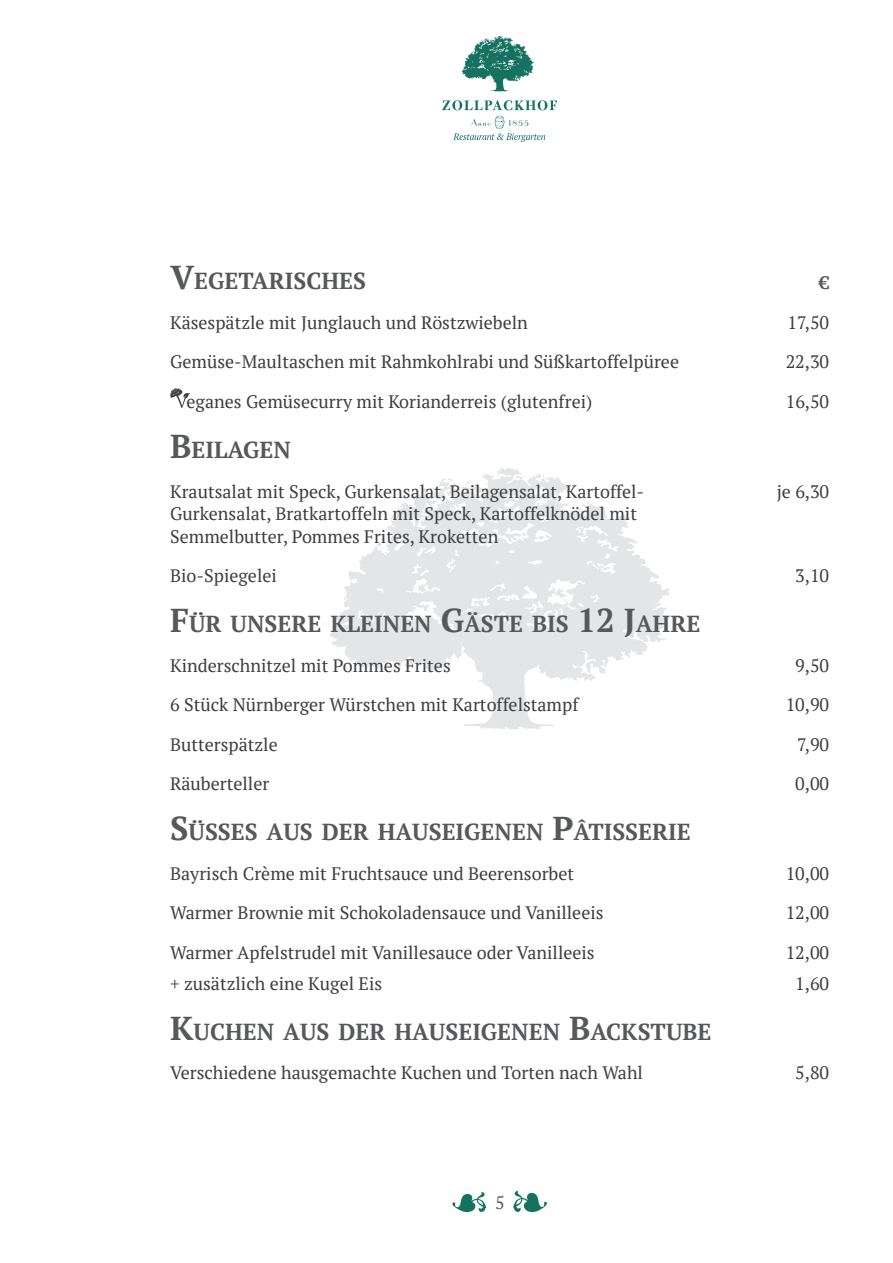
<style>
.page{position:relative;width:893px;height:1263px;background:#fff}
.page>*{position:absolute;margin:0;border:0;box-sizing:border-box;transform-origin:0 0}
.Fließtext_Tabelle{font:700 23.1px "PT Serif";color:#57585a}
.Mittelüberschrift{font:700 23.1px "PT Serif";color:#57585a}
.Fließtext_Tabelle-2{font:18px/22.5px "PT Serif";color:#3e3e3f}
.t1{font:18px "PT Serif";color:#57585a}
.Mittelüberschrift-2{font:700 18px "PT Serif";color:#57585a}
.s1{font-size:33px}
</style>
<div class="page">
<svg style="left:452px;top:1192px;width:34px;height:20px"></svg>
<svg style="left:513px;top:1191px;width:34px;height:21px"></svg>
<svg style="left:442px;top:100px;width:115px;height:10px"></svg>
<svg style="left:462px;top:36px;width:72px;height:56px"></svg>
<svg style="left:453px;top:116px;width:92px;height:26px"></svg>
<svg style="left:329px;top:468px;width:341px;height:261px;fill:#e5e6e7"></svg>
<svg style="left:377px;top:539px;width:9px;height:7px"></svg>
<svg style="left:448px;top:478px;width:4px;height:3px"></svg>
<svg style="left:430px;top:487px;width:7px;height:3px"></svg>
<svg style="left:170px;top:388px;width:20px;height:20px"></svg>
<p class="Mittelüberschrift" style="left:170px;top:266px;width:196px"><span class="s1">V</span>EGETARISCHES</p>
<p class="Mittelüberschrift-2" style="left:819px;top:271px;width:12px">€</p>
<p class="Fließtext_Tabelle-2" style="left:170px;top:311px;width:359px">Käsespätzle mit Junglauch und Röstzwiebeln</p>
<p class="Fließtext_Tabelle-2" style="left:787px;top:311px;width:43px">17,50</p>
<p class="Fließtext_Tabelle-2" style="left:170px;top:351px;width:510px">Gemüse-Maultaschen mit Rahmkohlrabi und Süßkartoffelpüree</p>
<p class="Fließtext_Tabelle-2" style="left:786px;top:351px;width:45px">22,30</p>
<p class="Fließtext_Tabelle-2" style="left:186px;top:390px;width:407px">eganes Gemüsecurry mit Korianderreis (glutenfrei)</p>
<p class="Fließtext_Tabelle-2" style="left:786px;top:390px;width:45px">16,50</p>
<p class="Fließtext_Tabelle" style="left:170px;top:434px;width:122px"><span class="s1">B</span>EILAGEN</p>
<p class="Fließtext_Tabelle-2" style="left:170px;top:480px;width:476px">Krautsalat mit Speck, Gurkensalat, Beilagensalat, Kartoffel-</p>
<p class="Fließtext_Tabelle-2" style="left:777px;top:480px;width:54px">je 6,30</p>
<p class="Fließtext_Tabelle-2" style="left:170px;top:502px;width:468px">Gurkensalat, Bratkartoffeln mit Speck, Kartoffelknödel mit<br>Semmelbutter, Pommes Frites, Kroketten</p>
<p class="Fließtext_Tabelle-2" style="left:170px;top:564px;width:108px">Bio-Spiegelei</p>
<p class="Fließtext_Tabelle-2" style="left:795px;top:564px;width:35px">3,10</p>
<p class="Fließtext_Tabelle" style="left:170px;top:608px;width:532px"><span class="s1">F</span>ÜR UNSERE KLEINEN <span class="s1">G</span>ÄSTE BIS <span class="s1">12 J</span>AHRE</p>
<p class="Fließtext_Tabelle-2" style="left:170px;top:654px;width:282px">Kinderschnitzel mit Pommes Frites</p>
<p class="Fließtext_Tabelle-2" style="left:795px;top:654px;width:35px">9,50</p>
<p class="Fließtext_Tabelle-2" style="left:170px;top:693px;width:410px">6 Stück Nürnberger Würstchen mit Kartoffelstampf</p>
<p class="Fließtext_Tabelle-2" style="left:786px;top:693px;width:45px">10,90</p>
<p class="Fließtext_Tabelle-2" style="left:170px;top:733px;width:109px">Butterspätzle</p>
<p class="Fließtext_Tabelle-2" style="left:797px;top:733px;width:34px">7,90</p>
<p class="Fließtext_Tabelle-2" style="left:170px;top:772px;width:101px">Räuberteller</p>
<p class="Fließtext_Tabelle-2" style="left:795px;top:772px;width:35px">0,00</p>
<p class="Fließtext_Tabelle" style="left:170px;top:816px;width:522px"><span class="s1">S</span>ÜSSES AUS DER HAUSEIGENEN <span class="s1">P</span>ÂTISSERIE</p>
<p class="Fließtext_Tabelle-2" style="left:170px;top:862px;width:406px">Bayrisch Crème mit Fruchtsauce und Beerensorbet</p>
<p class="Fließtext_Tabelle-2" style="left:786px;top:862px;width:45px">10,00</p>
<p class="Fließtext_Tabelle-2" style="left:170px;top:901px;width:435px">Warmer Brownie mit Schokoladensauce und Vanilleeis</p>
<p class="Fließtext_Tabelle-2" style="left:786px;top:901px;width:45px">12,00</p>
<p class="Fließtext_Tabelle-2" style="left:170px;top:941px;width:426px">Warmer Apfelstrudel mit Vanillesauce oder Vanilleeis</p>
<p class="Fließtext_Tabelle-2" style="left:786px;top:941px;width:45px">12,00</p>
<p class="Fließtext_Tabelle-2" style="left:170px;top:972px;width:214px">+ zusätzlich eine Kugel Eis</p>
<p class="Fließtext_Tabelle-2" style="left:795px;top:972px;width:35px">1,60</p>
<p class="Fließtext_Tabelle" style="left:170px;top:1016px;width:543px"><span class="s1">K</span>UCHEN AUS DER HAUSEIGENEN <span class="s1">B</span>ACKSTUBE</p>
<p class="Fließtext_Tabelle-2" style="left:170px;top:1061px;width:474px">Verschiedene hausgemachte Kuchen und Torten nach Wahl</p>
<p class="Fließtext_Tabelle-2" style="left:795px;top:1061px;width:35px">5,80</p>
<p class="t1" style="left:495px;top:1191px;width:11px">5</p>
</div>
